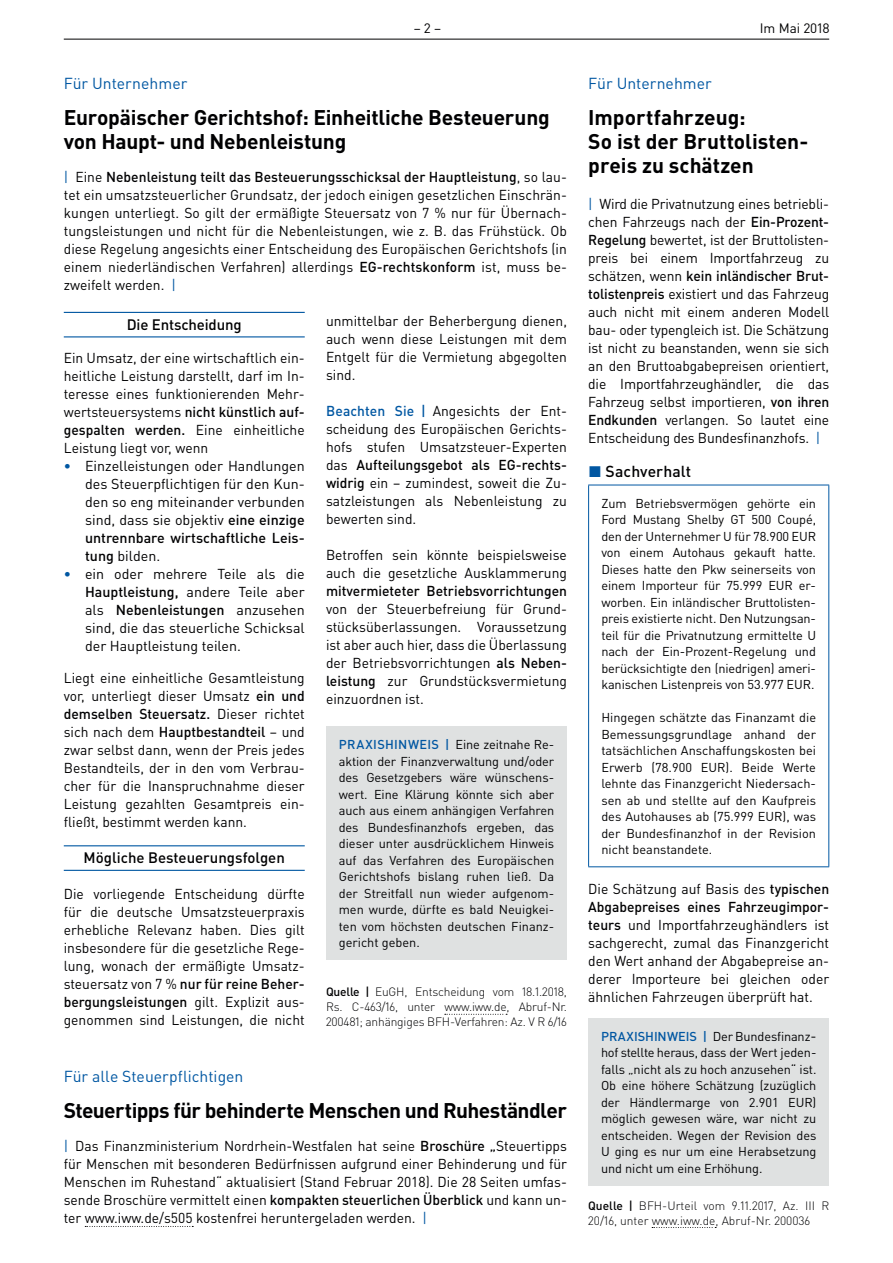
<style>
.page{position:relative;width:893px;height:1263px;background:#fff}
.page>*{position:absolute;margin:0;border:0;box-sizing:border-box;transform-origin:0 0}
.t1{font:700 21px/24px "DIN Pro";letter-spacing:-.01em;color:#000002}
.t2{font:700 21px "DIN Pro";letter-spacing:-.03em;color:#000002}
.t3{font:15.75px "DIN Pro";color:#0157a2}
.t4{font:500 15.75px "DIN Pro";letter-spacing:.005em;color:#000002}
.t5{font:500 15px "DIN Pro";color:#000002}
.t6{font:14.25px/18px "DIN Pro";color:#000002;text-align:justify}
.t7{font:500 14.25px "DIN Pro";color:#000002}
.t8{font:13.5px "DIN Pro";color:#000002}
.t9{font:12.75px/16.5px "DIN Pro";letter-spacing:-.005em;color:#000002;text-align:justify}
.t10{font:300 12px/15px "DIN Pro";letter-spacing:-.015em;color:#000002;text-align:justify}
.s1{color:#0157a2}
.s2{font-weight:500}
.s3{font-weight:500;color:#0157a2}
</style>
<div class="page">
<hr style="left:64px;top:39px;width:765px;height:1px;background:#000002">
<hr style="left:64px;top:312px;width:241px;height:1px;background:#0157a2">
<hr style="left:64px;top:336px;width:241px;height:1px;background:#0157a2">
<hr style="left:64px;top:845px;width:241px;height:1px;background:#0157a2">
<hr style="left:64px;top:870px;width:241px;height:1px;background:#0157a2">
<svg style="left:445px;top:1014px;width:62px;height:1px"></svg>
<div style="left:326px;top:727px;width:241px;height:233px;background:#dfe1e1"></div>
<svg style="left:85px;top:1226px;width:108px;height:1px"></svg>
<svg style="left:652px;top:1227px;width:64px;height:1px"></svg>
<hr style="left:588px;top:485px;width:241px;height:1px;background:#0157a2">
<hr style="left:588px;top:485px;width:1px;height:381px;background:#0157a2">
<hr style="left:828px;top:485px;width:1px;height:381px;background:#0157a2">
<hr style="left:588px;top:866px;width:241px;height:1px;background:#0157a2">
<div style="left:588px;top:1018px;width:241px;height:168px;background:#dfe1e1"></div>
<p class="t8" style="left:414px;top:19px;width:29px">– 2 –</p>
<p class="t8" style="left:760px;top:19px;width:71px">Im Mai 2018</p>
<p class="t3" style="left:64px;top:73px;width:125px">Für Unternehmer</p>
<h1 class="t1" style="left:64px;top:105px;width:488px">Europäischer Gerichtshof: Einheitliche Besteuerung von Haupt- und Nebenleistung</h1>
<p class="t6" style="left:64px;top:168px;width:505px"><span class="s1">|</span> Eine <span class="s2">Nebenleistung teilt das Besteuerungsschicksal der Hauptleistung</span>, so lau&shy;tet ein umsatzsteuerlicher Grundsatz, der jedoch einigen gesetzlichen Einschrän&shy;kungen unterliegt. So gilt der ermäßigte Steuersatz von 7 % nur für Übernach&shy;tungsleistungen und nicht für die Nebenleistungen, wie z. B. das Frühstück. Ob diese Regelung angesichts einer Entscheidung des Europäischen Gerichtshofs (in einem niederländischen Verfahren) allerdings <span class="s2">EG-rechtskonform</span> ist, muss be&shy;zweifelt werden. <span class="s1">|</span></p>
<p class="t5" style="left:127px;top:314px;width:116px">Die Entscheidung</p>
<p class="t6" style="left:64px;top:348px;width:242px">Ein Umsatz, der eine wirtschaftlich ein&shy;heitliche Leistung darstellt, darf im In&shy;teresse eines funktionierenden Mehr&shy;wertsteuersystems <span class="s2">nicht künstlich auf&shy;gespalten werden.</span> Eine einheitliche Leistung liegt vor, wenn</p>
<p class="t6" style="left:85px;top:456px;width:221px;text-indent:-21px"><span class="s3">•</span> Einzelleistungen oder Handlungen des Steuerpflichtigen für den Kun&shy;den so eng miteinander verbunden sind, dass sie objektiv <span class="s2">eine einzige untrennbare wirtschaftliche Leis&shy;tung</span> bilden.</p>
<p class="t6" style="left:85px;top:564px;width:221px;text-indent:-21px"><span class="s3">•</span> ein oder mehrere Teile als die <span class="s2">Hauptleistung,</span> andere Teile aber als <span class="s2">Nebenleistungen</span> anzusehen sind, die das steuerliche Schicksal der Hauptleistung teilen.</p>
<p class="t6" style="left:64px;top:668px;width:242px">Liegt eine einheitliche Gesamtleistung vor, unterliegt dieser Umsatz <span class="s2">ein und demselben Steuersatz.</span> Dieser richtet sich nach dem <span class="s2">Hauptbestandteil</span> – und zwar selbst dann, wenn der Preis jedes Bestandteils, der in den vom Verbrau&shy;cher für die Inanspruchnahme dieser Leistung gezahlten Gesamtpreis ein&shy;fließt, bestimmt werden kann.</p>
<p class="t5" style="left:84px;top:848px;width:203px">Mögliche Besteuerungsfolgen</p>
<p class="t6" style="left:64px;top:885px;width:242px">Die vorliegende Entscheidung dürfte für die deutsche Umsatzsteuerpraxis erhebliche Relevanz haben. Dies gilt insbesondere für die gesetzliche Rege&shy;lung, wonach der ermäßigte Umsatz&shy;steuersatz von 7 % <span class="s2">nur für reine Beher&shy;bergungsleistungen</span> gilt. Explizit aus&shy;genommen sind Leistungen, die nicht</p>
<p class="t6" style="left:326px;top:312px;width:242px">unmittelbar der Beherbergung dienen, auch wenn diese Leistungen mit dem Entgelt für die Vermietung abgegolten sind.</p>
<p class="t6" style="left:326px;top:402px;width:242px"><span class="s3">Beachten Sie |</span> Angesichts der Ent&shy;scheidung des Europäischen Gerichts&shy;hofs stufen Umsatzsteuer-Experten das <span class="s2">Aufteilungsgebot als EG-rechts&shy;widrig</span> ein – zumindest, soweit die Zu&shy;satzleistungen als Nebenleistung zu bewerten sind.</p>
<p class="t6" style="left:326px;top:546px;width:242px">Betroffen sein könnte beispielsweise auch die gesetzliche Ausklammerung</p>
<p class="t7" style="left:326px;top:582px;width:242px">mitvermieteter Betriebsvorrichtungen</p>
<p class="t6" style="left:326px;top:600px;width:242px">von der Steuerbefreiung für Grund&shy;stücksüberlassungen. Voraussetzung ist aber auch hier, dass die Überlassung der Betriebsvorrichtungen <span class="s2">als Neben&shy;leistung</span> zur Grundstücksvermietung einzuordnen ist.</p>
<p class="t9" style="left:339px;top:736px;width:217px"><span class="s3">PRAXISHINWEIS |</span> Eine zeitnahe Re&shy;aktion der Finanzverwaltung und/oder des Gesetzgebers wäre wünschens&shy;wert. Eine Klärung könnte sich aber auch aus einem anhängigen Verfahren des Bundesfinanzhofs ergeben, das dieser unter ausdrücklichem Hinweis auf das Verfahren des Europäischen Gerichtshofs bislang ruhen ließ. Da der Streitfall nun wieder aufgenom&shy;men wurde, dürfte es bald Neuigkei&shy;ten vom höchsten deutschen Finanz&shy;gericht geben.</p>
<p class="t10" style="left:326px;top:984px;width:242px"><span class="s2">Quelle |</span> EuGH, Entscheidung vom 18.1.2018, Rs. C-463/16, unter www.iww.de, Abruf-Nr.<br>200481; anhängiges BFH-Verfahren: Az. V R 6/16</p>
<p class="t3" style="left:64px;top:1066px;width:181px">Für alle Steuerpflichtigen</p>
<h1 class="t2" style="left:64px;top:1096px;width:505px">Steuertipps für behinderte Menschen und Ruheständler</h1>
<p class="t6" style="left:64px;top:1137px;width:505px"><span class="s1">|</span> Das Finanzministerium Nordrhein-Westfalen hat seine <span class="s2">Broschüre „</span>Steuertipps für Menschen mit besonderen Bedürfnissen aufgrund einer Behinderung und für Menschen im Ruhestand“ aktualisiert (Stand Februar 2018). Die 28 Seiten umfas&shy;sende Broschüre vermittelt einen <span class="s2">kompakten steuerlichen Überblick</span> und kann un&shy;ter www.iww.de/s505 kostenfrei heruntergeladen werden. <span class="s1">|</span></p>
<p class="t3" style="left:588px;top:73px;width:125px">Für Unternehmer</p>
<h1 class="t1" style="left:588px;top:105px;width:222px">Importfahrzeug:<br>So ist der Bruttolisten&shy;preis zu schätzen</h1>
<p class="t6" style="left:588px;top:195px;width:242px"><span class="s1">|</span> Wird die Privatnutzung eines betriebli&shy;chen Fahrzeugs nach der <span class="s2">Ein-Prozent-Regelung</span> bewertet, ist der Bruttolisten&shy;preis bei einem Importfahrzeug zu schätzen, wenn <span class="s2">kein inländischer Brut&shy;tolistenpreis</span> existiert und das Fahrzeug auch nicht mit einem anderen Modell bau- oder typengleich ist. Die Schätzung ist nicht zu beanstanden, wenn sie sich an den Bruttoabgabepreisen orientiert, die Importfahrzeughändler, die das Fahrzeug selbst importieren, <span class="s2">von ihren Endkunden</span> verlangen. So lautet eine Entscheidung des Bundesfinanzhofs. <span class="s1">|</span></p>
<p class="t4" style="left:589px;top:460px;width:104px"><span class="s1">◼</span> Sachverhalt</p>
<p class="t9" style="left:601px;top:494px;width:216px">Zum Betriebsvermögen gehörte ein Ford Mustang Shelby GT 500 Coupé, den der Unternehmer U für 78.900 EUR von einem Autohaus gekauft hatte.<br>Dieses hatte den Pkw seinerseits von einem Importeur für 75.999 EUR er&shy;worben. Ein inländischer Bruttolisten&shy;preis existierte nicht. Den Nutzungsan&shy;teil für die Privatnutzung ermittelte U nach der Ein-Prozent-Regelung und berücksichtigte den (niedrigen) ameri&shy;kanischen Listenpreis von 53.977 EUR.</p>
<p class="t9" style="left:601px;top:709px;width:216px">Hingegen schätzte das Finanzamt die Bemessungsgrundlage anhand der tatsächlichen Anschaffungskosten bei Erwerb (78.900 EUR). Beide Werte lehnte das Finanzgericht Niedersach&shy;sen ab und stellte auf den Kaufpreis des Autohauses ab (75.999 EUR), was der Bundesfinanzhof in der Revision nicht beanstandete.</p>
<p class="t6" style="left:588px;top:879px;width:242px">Die Schätzung auf Basis des <span class="s2">typischen Abgabepreises eines Fahrzeugimpor&shy;teurs</span> und Importfahrzeughändlers ist sachgerecht, zumal das Finanzgericht den Wert anhand der Abgabepreise an&shy;derer Importeure bei gleichen oder ähnlichen Fahrzeugen überprüft hat.</p>
<p class="t9" style="left:601px;top:1027px;width:217px"><span class="s3">PRAXISHINWEIS |</span> Der Bundesfinanz&shy;hof stellte heraus, dass der Wert jeden&shy;falls „nicht als zu hoch anzusehen“ ist.<br>Ob eine höhere Schätzung (zuzüglich der Händlermarge von 2.901 EUR) möglich gewesen wäre, war nicht zu entscheiden. Wegen der Revision des U ging es nur um eine Herabsetzung und nicht um eine Erhöhung.</p>
<p class="t10" style="left:588px;top:1197px;width:242px"><span class="s2">Quelle |</span> BFH-Urteil vom 9.11.2017, Az. III R<br>20/16, unter www.iww.de, Abruf-Nr. 200036</p>
</div>
